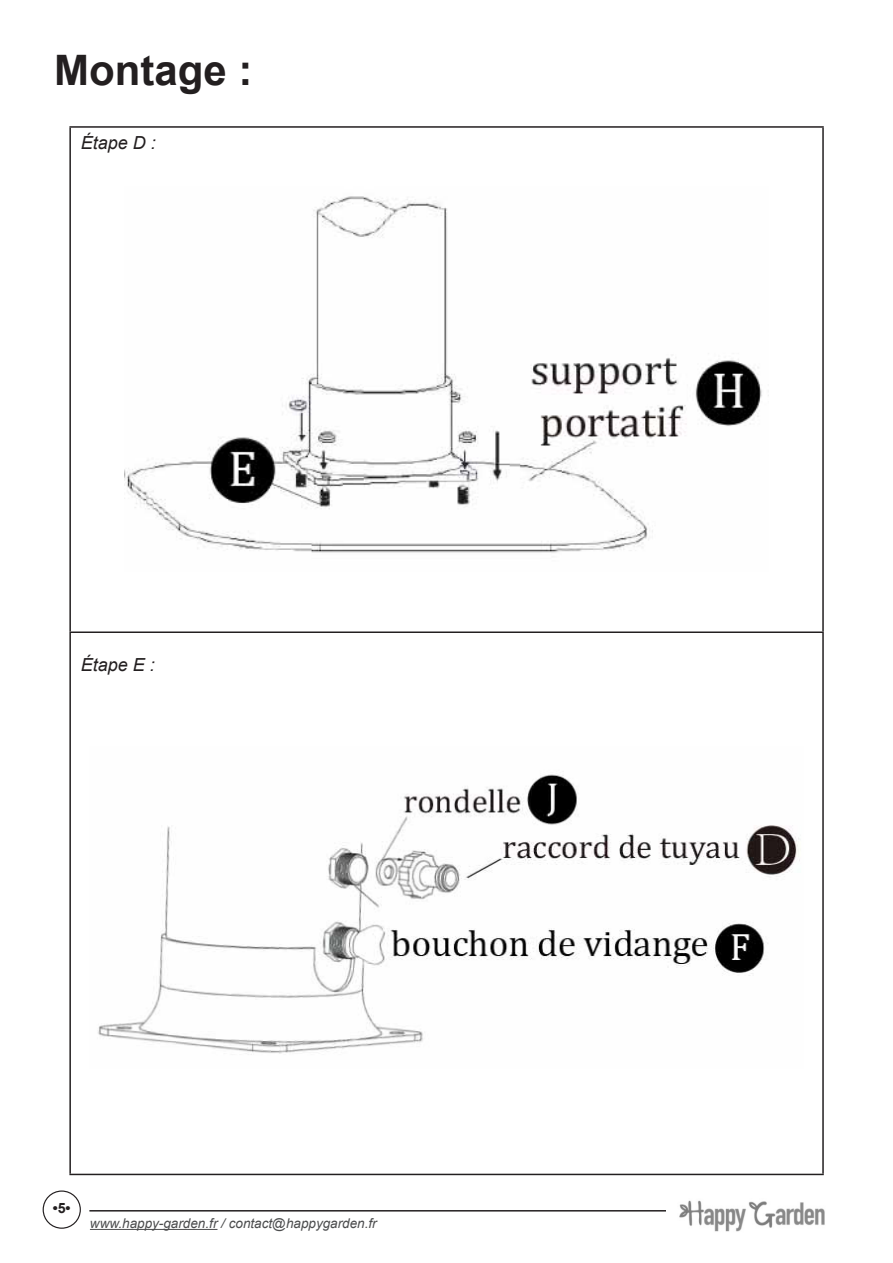
<style>
.page{position:relative;width:893px;height:1263px;background:#fff}
.page>*{position:absolute;margin:0;border:0;box-sizing:border-box;transform-origin:0 0}
.P3_4_5_6_7_TITRE{font:700 42px "Arial";color:#231f20}
.P5_Montage_-_Etapes{font:italic 18px "Arial";color:#231f20}
.t1{font:700 14.25px "Arial";color:#231f20}
.t2{font:italic 13.5px "Arial";color:#4b4c4d}
</style>
<div class="page">
<hr style="left:69px;top:126px;width:755px;height:2px;background:#231f20">
<hr style="left:69px;top:128px;width:2px;height:503px;background:#231f20">
<hr style="left:822px;top:128px;width:2px;height:503px;background:#231f20">
<hr style="left:69px;top:631px;width:755px;height:2px;background:#231f20">
<hr style="left:69px;top:633px;width:2px;height:541px;background:#231f20">
<hr style="left:822px;top:633px;width:2px;height:541px;background:#231f20">
<hr style="left:69px;top:1174px;width:755px;height:1px;background:#231f20">
<img style="left:124px;top:196px;width:645px;height:357px">
<img style="left:98px;top:774px;width:702px;height:281px">
<hr style="left:90px;top:1229px;width:127px;height:1px;background:#4b4c4d">
<div style="left:43px;top:1190px;width:38px;height:39px;border:1px solid #231f20;border-radius:50%"></div>
<hr style="left:89px;top:1210px;width:750px;height:1px;background:#231f20">
<img style="left:666px;top:1200px;width:173px;height:32px">
<p class="P3_4_5_6_7_TITRE" style="left:54px;top:40px;width:200px">Montage :</p>
<p class="P5_Montage_-_Etapes" style="left:81px;top:131px;width:77px">Étape D :</p>
<p class="P5_Montage_-_Etapes" style="left:81px;top:653px;width:76px">Étape E :</p>
<p class="t1" style="left:53px;top:1198px;width:19px">•5•</p>
<p class="t2" style="left:90px;top:1214px;width:288px">www.happy-garden.fr / contact@happygarden.fr</p>
</div>
